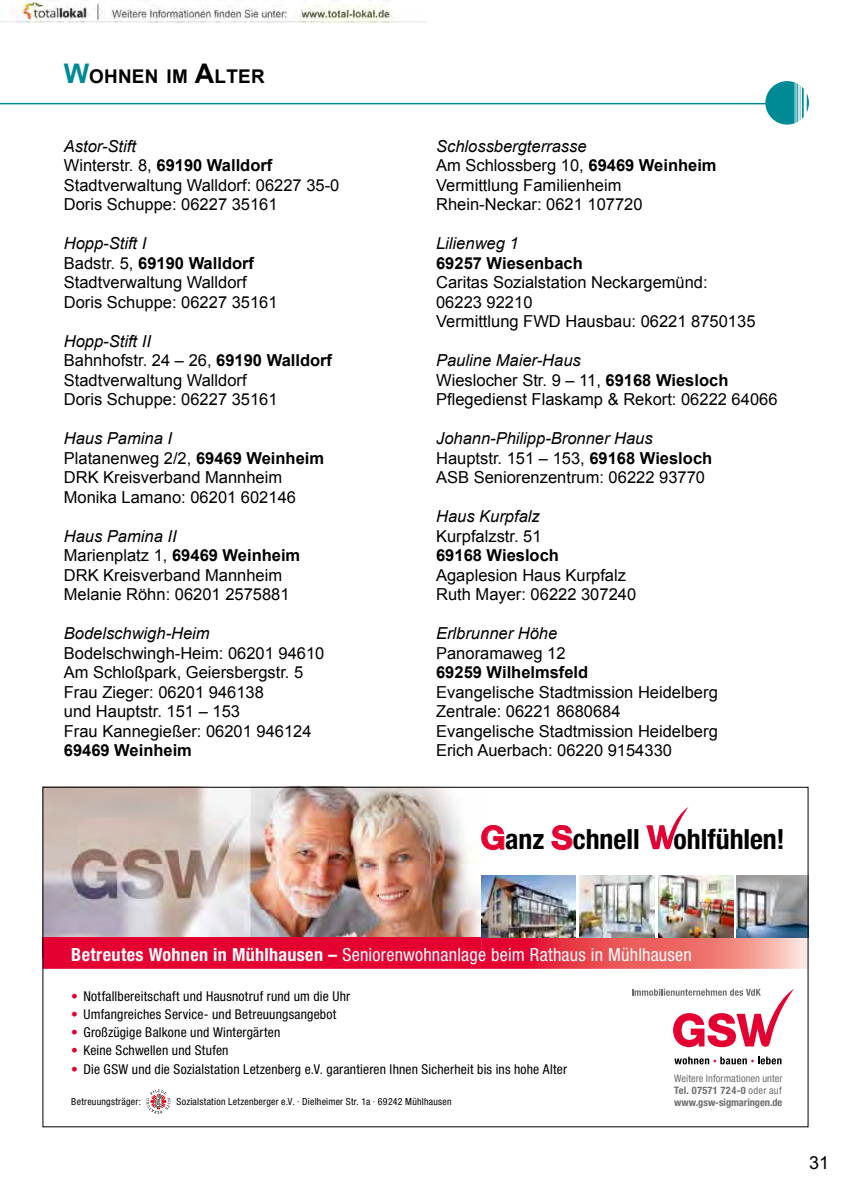
<style>
.page{position:relative;width:851px;height:1191px;background:#fff}
.page>*{position:absolute;margin:0;border:0;box-sizing:border-box;transform-origin:0 0}
.t1{font:700 condensed 27.9px "Helvetica Neue";color:#000}
.t2{font:700 18.9px "Arial";letter-spacing:.015em;color:#000}
.t3{font:condensed 18.15px "Helvetica Neue";letter-spacing:.01em;color:#fff}
.t4{font:18px "Arial";color:#000}
.t5{font:16.5px/19.5px "Arial";color:#000}
.t6{font:700 16.5px "Arial";color:#000}
.t7{font:italic 16.5px "Arial";color:#000}
.t8{font:condensed 13.65px "Helvetica Neue";letter-spacing:.015em;color:#000}
.t9{font:condensed 10.35px/12.1px "Helvetica Neue";letter-spacing:.01em;color:#6e6e6e}
.t10{font:700 condensed 10.35px "Helvetica Neue";letter-spacing:-.005em;color:#6e6e6e}
.t11{font:condensed 9.75px "Helvetica Neue";letter-spacing:.025em;color:#000}
.s1{font-size:27px;color:#008a95}
.s2{font-size:27px}
.s3{font-style:italic}
.s4{font-weight:700}
.s5{font-stretch:normal;font-size:32.25px;color:#e40031}
.s6{color:#e40031}
</style>
<div class="page">
<svg style="left:765px;top:81px;width:43px;height:44px"></svg>
<hr style="left:0;top:103px;width:787px;height:1px;background:#008a95">
<img style="left:45px;top:789px;width:436px;height:149px">
<img style="left:736px;top:876px;width:70px;height:62px">
<img style="left:579px;top:876px;width:75px;height:62px">
<img style="left:481px;top:876px;width:94px;height:62px">
<img style="left:658px;top:876px;width:75px;height:62px">
<svg style="left:45px;top:938px;width:761px;height:30px;background:#e93e53"></svg>
<div style="left:45px;top:938px;width:435px;height:19px;background:#e40031"></div>
<svg style="left:481px;top:825px;width:23px;height:25px"></svg>
<svg style="left:551px;top:825px;width:21px;height:25px"></svg>
<svg style="left:646px;top:807px;width:42px;height:42px"></svg>
<svg style="left:674px;top:1056px;width:107px;height:8px"></svg>
<svg style="left:632px;top:988px;width:161px;height:59px"></svg>
<svg style="left:146px;top:1089px;width:24px;height:24px"></svg>
<img style="left:0;top:0;width:425px;height:23px">
<p class="t2" style="left:64px;top:64px;width:202px"><span class="s1">W</span>OHNEN IM <span class="s2">A</span>LTER</p>
<p class="t5" style="left:64px;top:136px;width:277px"><span class="s3">Astor-Stift<br></span>Winterstr. 8, <span class="s4">69190 Walldorf<br></span>Stadtverwaltung Walldorf: 06227 35-0<br>Doris Schuppe: 06227 35161</p>
<p class="t5" style="left:64px;top:234px;width:215px"><span class="s3">Hopp-Stift I<br></span>Badstr. 5, <span class="s4">69190 Walldorf<br></span>Stadtverwaltung Walldorf<br>Doris Schuppe: 06227 35161</p>
<p class="t5" style="left:64px;top:331px;width:270px"><span class="s3">Hopp-Stift II<br></span>Bahnhofstr. 24 – 26, <span class="s4">69190 Walldorf<br></span>Stadtverwaltung Walldorf<br>Doris Schuppe: 06227 35161</p>
<p class="t5" style="left:64px;top:429px;width:262px"><span class="s3">Haus Pamina I<br></span>Platanenweg 2/2, <span class="s4">69469 Weinheim<br></span>DRK Kreisverband Mannheim<br>Monika Lamano: 06201 602146</p>
<p class="t5" style="left:64px;top:526px;width:238px"><span class="s3">Haus Pamina II<br></span>Marienplatz 1, <span class="s4">69469 Weinheim<br></span>DRK Kreisverband Mannheim<br>Melanie Röhn: 06201 2575881</p>
<p class="t7" style="left:64px;top:623px;width:147px">Bodelschwigh-Heim</p>
<p class="t5" style="left:64px;top:643px;width:262px">Bodelschwingh-Heim: 06201 94610<br>Am Schloßpark, Geiersbergstr. 5<br>Frau Zieger: 06201 946138<br>und Hauptstr. 151 – 153<br>Frau Kannegießer: 06201 946124</p>
<p class="t6" style="left:64px;top:739px;width:130px">69469 Weinheim</p>
<p class="t5" style="left:436px;top:136px;width:282px"><span class="s3">Schlossbergterrasse<br></span>Am Schlossberg 10, <span class="s4">69469 Weinheim<br></span>Vermittlung Familienheim<br>Rhein-Neckar: 0621 107720</p>
<p class="t7" style="left:436px;top:233px;width:84px">Lilienweg 1</p>
<p class="t6" style="left:436px;top:252px;width:148px">69257 Wiesenbach</p>
<p class="t5" style="left:436px;top:273px;width:321px">Caritas Sozialstation Neckargemünd:<br>06223 92210<br>Vermittlung FWD Hausbau: 06221 8750135</p>
<p class="t5" style="left:436px;top:351px;width:343px"><span class="s3">Pauline Maier-Haus<br></span>Wieslocher Str. 9 – 11, <span class="s4">69168 Wiesloch<br></span>Pflegedienst Flaskamp &amp; Rekort: 06222 64066</p>
<p class="t5" style="left:436px;top:429px;width:277px"><span class="s3">Johann-Philipp-Bronner Haus<br></span>Hauptstr. 151 – 153, <span class="s4">69168 Wiesloch<br></span>ASB Seniorenzentrum: 06222 93770</p>
<p class="t7" style="left:436px;top:506px;width:105px">Haus Kurpfalz</p>
<p class="t5" style="left:436px;top:526px;width:107px">Kurpfalzstr. 51</p>
<p class="t6" style="left:436px;top:544px;width:124px">69168 Wiesloch</p>
<p class="t5" style="left:436px;top:565px;width:201px">Agaplesion Haus Kurpfalz<br>Ruth Mayer: 06222 307240</p>
<p class="t7" style="left:436px;top:623px;width:123px">Erlbrunner Höhe</p>
<p class="t5" style="left:436px;top:643px;width:131px">Panoramaweg 12</p>
<p class="t6" style="left:436px;top:661px;width:154px">69259 Wilhelmsfeld</p>
<p class="t5" style="left:436px;top:682px;width:283px">Evangelische Stadtmission Heidelberg Zentrale: 06221 8680684<br>Evangelische Stadtmission Heidelberg Erich Auerbach: 06220 9154330</p>
<h1 class="t1" style="left:480px;top:822px;width:305px"><span class="s5">G</span>anz <span class="s5">S</span>chnell ohlfühlen!</h1>
<p class="t3" style="left:71px;top:943px;width:622px"><span class="s4">Betreutes Wohnen in Mühlhausen –</span> Seniorenwohnanlage beim Rathaus in Mühlhausen</p>
<p class="t8" style="left:71px;top:988px;width:280px"><span class="s6">•</span> Notfallbereitschaft und Hausnotruf rund um die Uhr</p>
<p class="t8" style="left:71px;top:1006px;width:266px"><span class="s6">•</span> Umfangreiches Service- und Betreuungsangebot</p>
<p class="t8" style="left:71px;top:1024px;width:211px"><span class="s6">•</span> Großzügige Balkone und Wintergärten</p>
<p class="t8" style="left:71px;top:1042px;width:159px"><span class="s6">•</span> Keine Schwellen und Stufen</p>
<p class="t8" style="left:71px;top:1060px;width:497px"><span class="s6">•</span> Die GSW und die Sozialstation Letzenberg e.V. garantieren Ihnen Sicherheit bis ins hohe Alter</p>
<p class="t9" style="left:674px;top:1072px;width:110px">Weitere Informationen unter<br><span class="s4">Tel. 07571 724-0</span> oder auf</p>
<p class="t11" style="left:71px;top:1096px;width:71px">Betreuungsträger:</p>
<p class="t11" style="left:176px;top:1096px;width:276px">Sozialstation Letzenberger e.V. · Dielheimer Str. 1a · 69242 Mühlhausen</p>
<p class="t10" style="left:674px;top:1096px;width:110px">www.gsw-sigmaringen.de</p>
<p class="t4" style="left:808px;top:1151px;width:22px">31</p>
</div>
